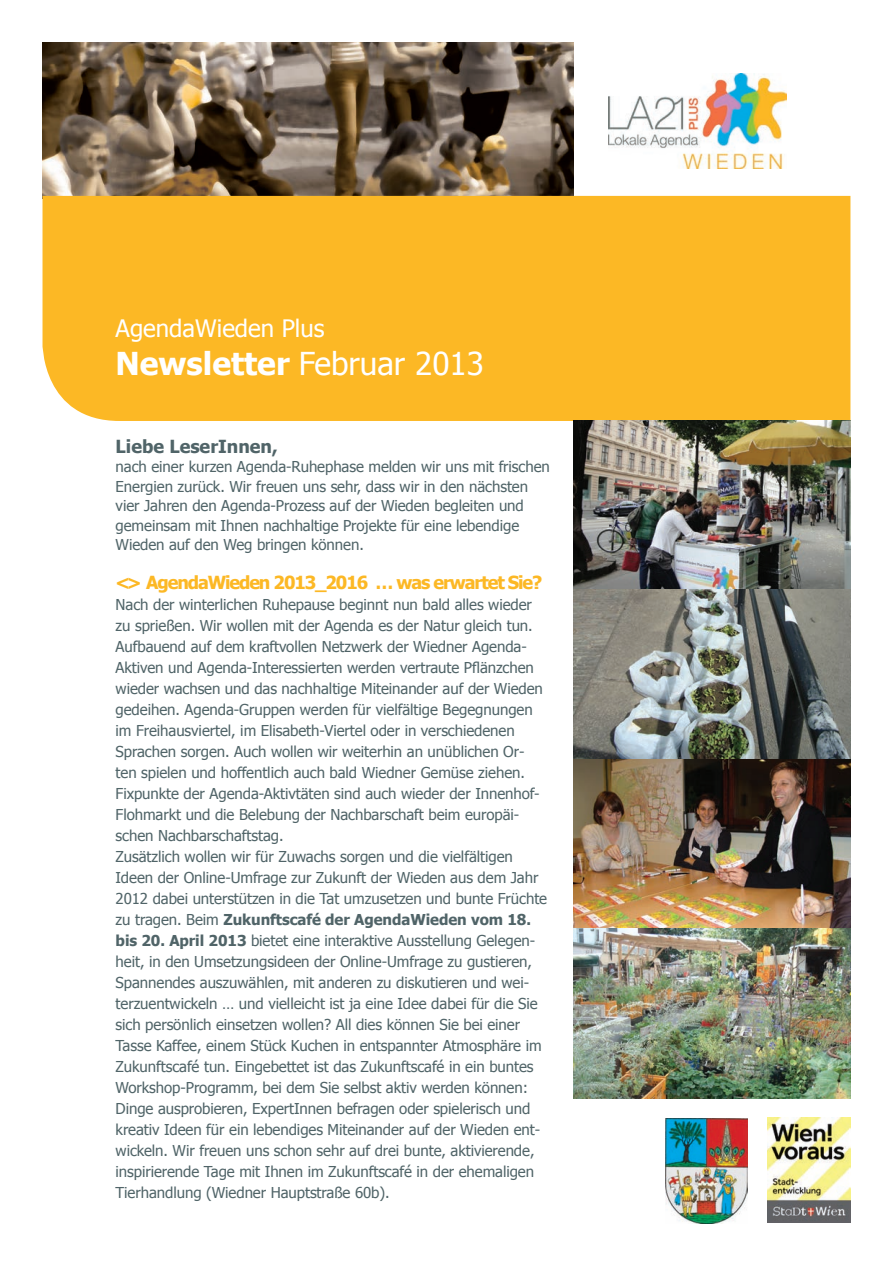
<style>
.page{position:relative;width:893px;height:1263px;background:#fff}
.page>*{position:absolute;margin:0;border:0;box-sizing:border-box;transform-origin:0 0}
.t1{font:31.5px "Tahoma";color:#fff}
.t2{font:24px "Tahoma";color:#fff}
.t3{font:700 18px "Tahoma";letter-spacing:-.06em;color:#fcb825}
.t4{font:700 18px "Tahoma";color:#506468}
.t5{font:15px/21px "Tahoma";letter-spacing:-.005em;color:#506468}
.s1{font-weight:700}
</style>
<div class="page">
<img style="left:43px;top:43px;width:530px;height:153px">
<img style="left:608px;top:73px;width:178px;height:95px">
<div style="left:43px;top:196px;width:807px;height:225px;background:#fcb825"></div>
<img style="left:573px;top:420px;width:277px;height:678px">
<img style="left:768px;top:1117px;width:82px;height:105px">
<img style="left:666px;top:1118px;width:81px;height:105px">
<h2 class="t2" style="left:116px;top:313px;width:210px">AgendaWieden Plus</h2>
<h1 class="t1" style="left:116px;top:344px;width:370px"><span class="s1">Newsletter</span> Februar 2013</h1>
<p class="t4" style="left:116px;top:435px;width:164px">Liebe LeserInnen,</p>
<p class="t5" style="left:116px;top:457px;width:436px;line-height:19.5px">nach einer kurzen Agenda-Ruhephase melden wir uns mit frischen Energien zurück. Wir freuen uns sehr, dass wir in den nächsten vier Jahren den Agenda-Prozess auf der Wieden begleiten und gemeinsam mit Ihnen nachhaltige Projekte für eine lebendige Wieden auf den Weg bringen können.</p>
<p class="t3" style="left:116px;top:571px;width:428px">&lt;&gt; AgendaWieden 2013_2016 … was erwartet Sie?</p>
<p class="t5" style="left:116px;top:594px;width:433px">Nach der winterlichen Ruhepause beginnt nun bald alles wieder zu sprießen. Wir wollen mit der Agenda es der Natur gleich tun.<br>Aufbauend auf dem kraftvollen Netzwerk der Wiedner Agenda-Aktiven und Agenda-Interessierten werden vertraute Pflänzchen wieder wachsen und das nachhaltige Miteinander auf der Wieden gedeihen. Agenda-Gruppen werden für vielfältige Begegnungen im Freihausviertel, im Elisabeth-Viertel oder in verschiedenen Sprachen sorgen. Auch wollen wir weiterhin an unüblichen Or&shy;ten spielen und hoffentlich auch bald Wiedner Gemüse ziehen.<br>Fixpunkte der Agenda-Aktivtäten sind auch wieder der Innenhof-Flohmarkt und die Belebung der Nachbarschaft beim europäi&shy;schen Nachbarschaftstag.<br>Zusätzlich wollen wir für Zuwachs sorgen und die vielfältigen Ideen der Online-Umfrage zur Zukunft der Wieden aus dem Jahr 2012 dabei unterstützen in die Tat umzusetzen und bunte Früchte zu tragen. Beim <span class="s1">Zukunftscafé der AgendaWieden vom 18. bis 20. April 2013</span> bietet eine interaktive Ausstellung Gelegen&shy;heit, in den Umsetzungsideen der Online-Umfrage zu gustieren, Spannendes auszuwählen, mit anderen zu diskutieren und wei&shy;terzuentwickeln … und vielleicht ist ja eine Idee dabei für die Sie sich persönlich einsetzen wollen? All dies können Sie bei einer Tasse Kaffee, einem Stück Kuchen in entspannter Atmosphäre im Zukunftscafé tun. Eingebettet ist das Zukunftscafé in ein buntes Workshop-Programm, bei dem Sie selbst aktiv werden können:<br>Dinge ausprobieren, ExpertInnen befragen oder spielerisch und kreativ Ideen für ein lebendiges Miteinander auf der Wieden ent&shy;wickeln. Wir freuen uns schon sehr auf drei bunte, aktivierende, inspirierende Tage mit Ihnen im Zukunftscafé in der ehemaligen Tierhandlung (Wiedner Hauptstraße 60b).</p>
</div>
